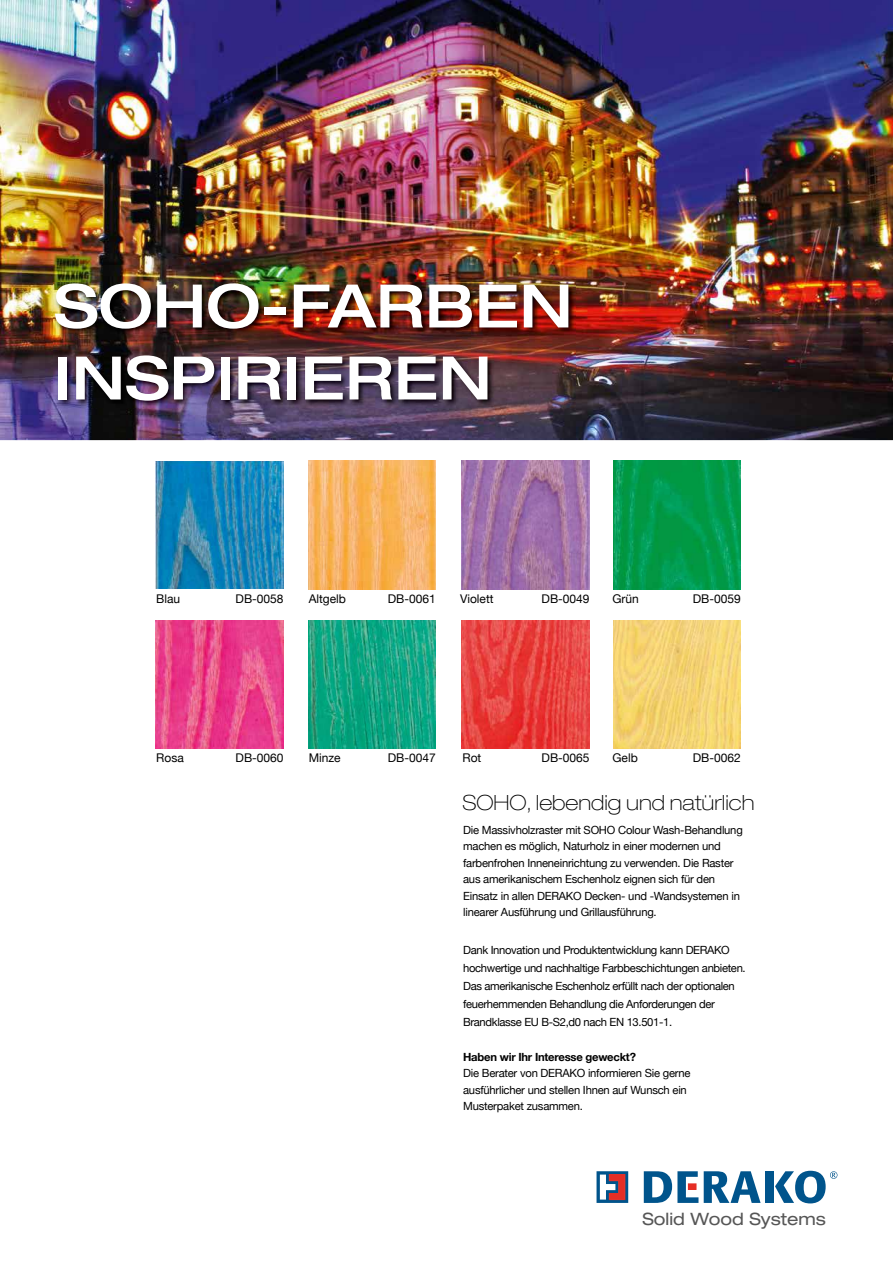
<style>
.page{position:relative;width:893px;height:1263px;background:#fff}
.page>*{position:absolute;margin:0;border:0;box-sizing:border-box;transform-origin:0 0}
.t1{font:500 expanded 60px/72px "Helvetica Neue";color:#fff}
.t2{font:100 expanded 21px "Helvetica Neue";color:#000}
.t3{font:expanded 17.1px "Helvetica Neue";color:#565656}
.t4{font:12px "Helvetica Neue";color:#000}
.t5{font:11.25px/16.5px "Helvetica Neue";letter-spacing:-.02em;color:#000}
.t6{font:700 11.25px "Helvetica Neue";letter-spacing:-.02em;color:#000}
</style>
<div class="page">
<svg style="left:644px;top:1171px;width:54px;height:32px"></svg>
<svg style="left:704px;top:1171px;width:57px;height:32px"></svg>
<div style="left:765px;top:1171px;width:8px;height:32px;background:#00548c"></div>
<svg style="left:775px;top:1171px;width:62px;height:32px"></svg>
<div style="left:688px;top:1184px;width:8px;height:5px;background:#e62e25"></div>
<svg style="left:596px;top:1171px;width:32px;height:32px"></svg>
<img style="left:0;top:0;width:893px;height:440px">
<img style="left:156px;top:461px;width:128px;height:128px">
<img style="left:156px;top:621px;width:128px;height:128px">
<img style="left:462px;top:621px;width:128px;height:128px">
<img style="left:308px;top:461px;width:128px;height:128px">
<img style="left:462px;top:461px;width:128px;height:128px">
<img style="left:613px;top:621px;width:128px;height:128px">
<img style="left:308px;top:621px;width:128px;height:128px">
<img style="left:613px;top:461px;width:128px;height:128px">
<img style="left:54px;top:283px;width:522px;height:124px">
<h1 class="t1" style="left:54px;top:269px;width:520px">SOHO-FARBEN<br>INSPIRIEREN</h1>
<p class="t4" style="left:156px;top:590px;width:25px">Blau</p>
<p class="t4" style="left:236px;top:590px;width:50px">DB-0058</p>
<p class="t4" style="left:309px;top:590px;width:39px">Altgelb</p>
<p class="t4" style="left:388px;top:590px;width:50px">DB-0061</p>
<p class="t4" style="left:460px;top:590px;width:35px">Violett</p>
<p class="t4" style="left:542px;top:590px;width:50px">DB-0049</p>
<p class="t4" style="left:612px;top:590px;width:28px">Grün</p>
<p class="t4" style="left:693px;top:590px;width:50px">DB-0059</p>
<p class="t4" style="left:612px;top:749px;width:27px">Gelb</p>
<p class="t4" style="left:156px;top:749px;width:29px">Rosa</p>
<p class="t4" style="left:693px;top:749px;width:50px">DB-0062</p>
<p class="t4" style="left:236px;top:749px;width:50px">DB-0060</p>
<p class="t4" style="left:309px;top:749px;width:33px">Minze</p>
<p class="t4" style="left:388px;top:749px;width:50px">DB-0047</p>
<p class="t4" style="left:462px;top:749px;width:20px">Rot</p>
<p class="t4" style="left:542px;top:749px;width:50px">DB-0065</p>
<h2 class="t2" style="left:462px;top:790px;width:294px">SOHO, lebendig und natürlich</h2>
<p class="t5" style="left:463px;top:822px;width:281px">Die Massivholzraster mit SOHO Colour Wash-Behandlung machen es möglich, Naturholz in einer modernen und farbenfrohen Inneneinrichtung zu verwenden. Die Raster aus amerikanischem Eschenholz eignen sich für den Einsatz in allen DERAKO Decken- und -Wandsystemen in linearer Ausführung und Grillausführung.</p>
<p class="t5" style="left:463px;top:942px;width:284px;line-height:18px">Dank Innovation und Produktentwicklung kann DERAKO hochwertige und nachhaltige Farbbeschichtungen anbieten.<br>Das amerikanische Eschenholz erfüllt nach der optionalen feuerhemmenden Behandlung die Anforderungen der Brandklasse EU B-S2,d0 nach EN 13.501-1.</p>
<p class="t6" style="left:463px;top:1048px;width:174px">Haben wir Ihr Interesse geweckt?</p>
<p class="t5" style="left:463px;top:1065px;width:229px">Die Berater von DERAKO informieren Sie gerne ausführlicher und stellen Ihnen auf Wunsch ein<br>Musterpaket zusammen.</p>
<h3 class="t3" style="left:642px;top:1208px;width:185px">Solid Wood Systems</h3>
</div>
